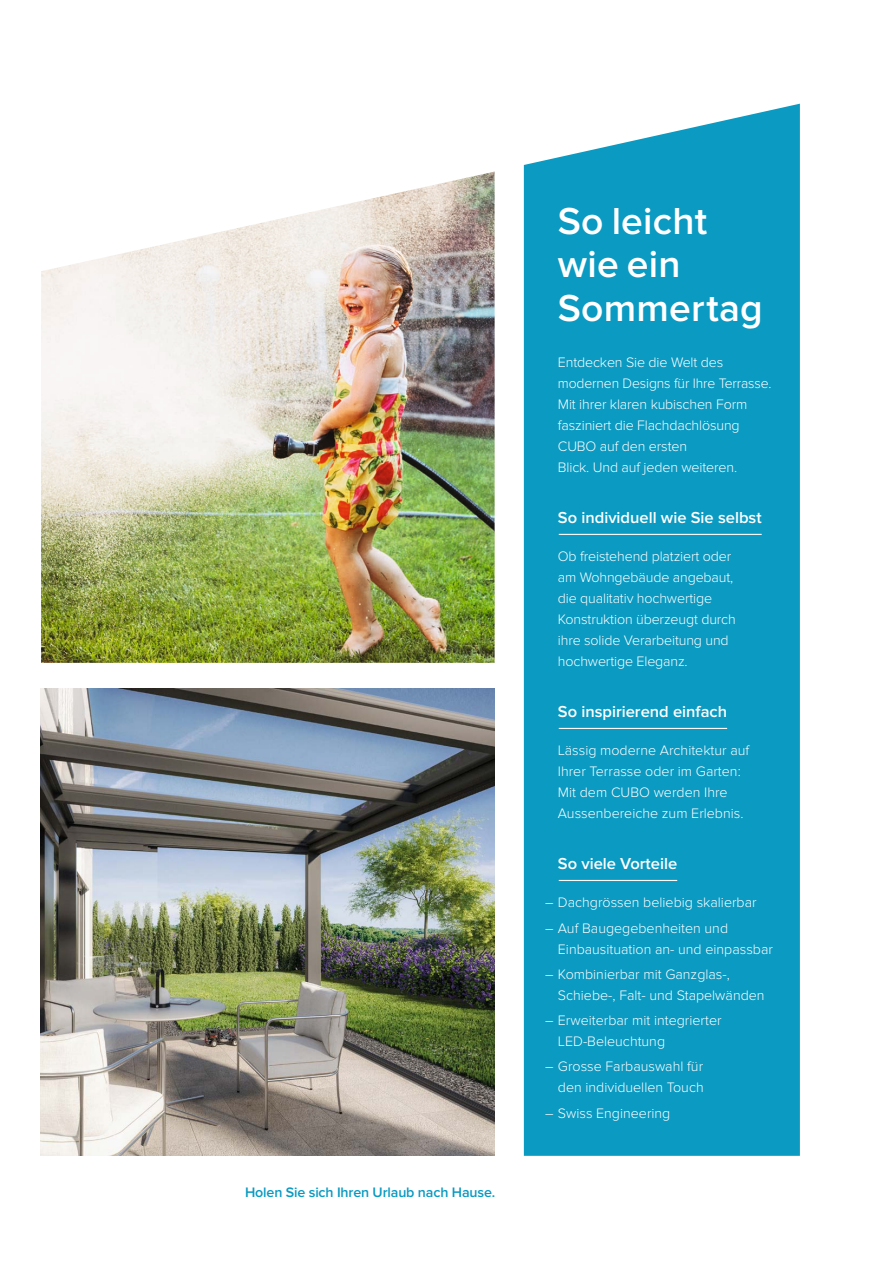
<style>
.page{position:relative;width:885px;height:1263px;background:#fff}
.page>*{position:absolute;margin:0;border:0;box-sizing:border-box;transform-origin:0 0}
.Menulinks{font:600 39px/43.5px "Proxima Nova";letter-spacing:.005em;color:#fff}
.Titel_2_14_Pt{font:600 16.5px "Proxima Nova";color:#fff}
.Titel_3_11pt{font:300 14.25px/21px "Proxima Nova";color:#fff}
.Titel_3_11pt-2{font:600 14.25px "Proxima Nova";letter-spacing:-.01em;color:#0a9ac2}
</style>
<div class="page">
<img style="left:41px;top:689px;width:453px;height:467px">
<img style="left:41px;top:172px;width:453px;height:491px">
<div style="left:524px;top:104px;width:275px;height:1052px;background:#0a9ac2"></div>
<hr style="left:558px;top:534px;width:203px;height:1px;background:#fff">
<hr style="left:558px;top:728px;width:169px;height:1px;background:#fff">
<hr style="left:558px;top:880px;width:119px;height:1px;background:#fff">
<p class="Titel_3_11pt-2" style="left:245px;top:1184px;width:252px">Holen Sie sich Ihren Urlaub nach Hause.</p>
<p class="Menulinks" style="left:558px;top:200px;width:206px">So leicht wie ein<br>Sommertag</p>
<p class="Titel_3_11pt" style="left:558px;top:352px;width:215px">Entdecken Sie die Welt des modernen Designs für Ihre Terrasse.<br>Mit ihrer klaren kubischen Form fasziniert die Flachdachlösung<br>CUBO auf den ersten<br>Blick. Und auf jeden weiteren.</p>
<p class="Titel_2_14_Pt" style="left:558px;top:508px;width:205px">So individuell wie Sie selbst</p>
<p class="Titel_3_11pt" style="left:558px;top:546px;width:179px">Ob freistehend platziert oder am Wohngebäude angebaut, die qualitativ hochwertige<br>Konstruktion überzeugt durch ihre solide Verarbeitung und hochwertige Eleganz.</p>
<p class="Titel_2_14_Pt" style="left:558px;top:702px;width:171px">So inspirierend einfach</p>
<p class="Titel_3_11pt" style="left:558px;top:740px;width:193px">Lässig moderne Architektur auf<br>Ihrer Terrasse oder im Garten:<br>Mit dem CUBO werden Ihre<br>Aussenbereiche zum Erlebnis.</p>
<p class="Titel_2_14_Pt" style="left:558px;top:854px;width:121px">So viele Vorteile</p>
<p class="Titel_3_11pt" style="left:545px;top:892px;width:213px">– Dachgrössen beliebig skalierbar</p>
<p class="Titel_3_11pt" style="left:558px;top:917px;width:216px;text-indent:-13px">– Auf Baugegebenheiten und<br>Einbausituation an- und einpassbar</p>
<p class="Titel_3_11pt" style="left:558px;top:964px;width:208px;text-indent:-13px">– Kombinierbar mit Ganzglas-,<br>Schiebe-, Falt- und Stapelwänden</p>
<p class="Titel_3_11pt" style="left:558px;top:1010px;width:165px;text-indent:-13px">– Erweiterbar mit integrierter<br>LED-Beleuchtung</p>
<p class="Titel_3_11pt" style="left:545px;top:1056px;width:160px;text-align:right">– Grosse Farbauswahl für den individuellen Touch</p>
<p class="Titel_3_11pt" style="left:545px;top:1102px;width:127px">– Swiss Engineering</p>
</div>
